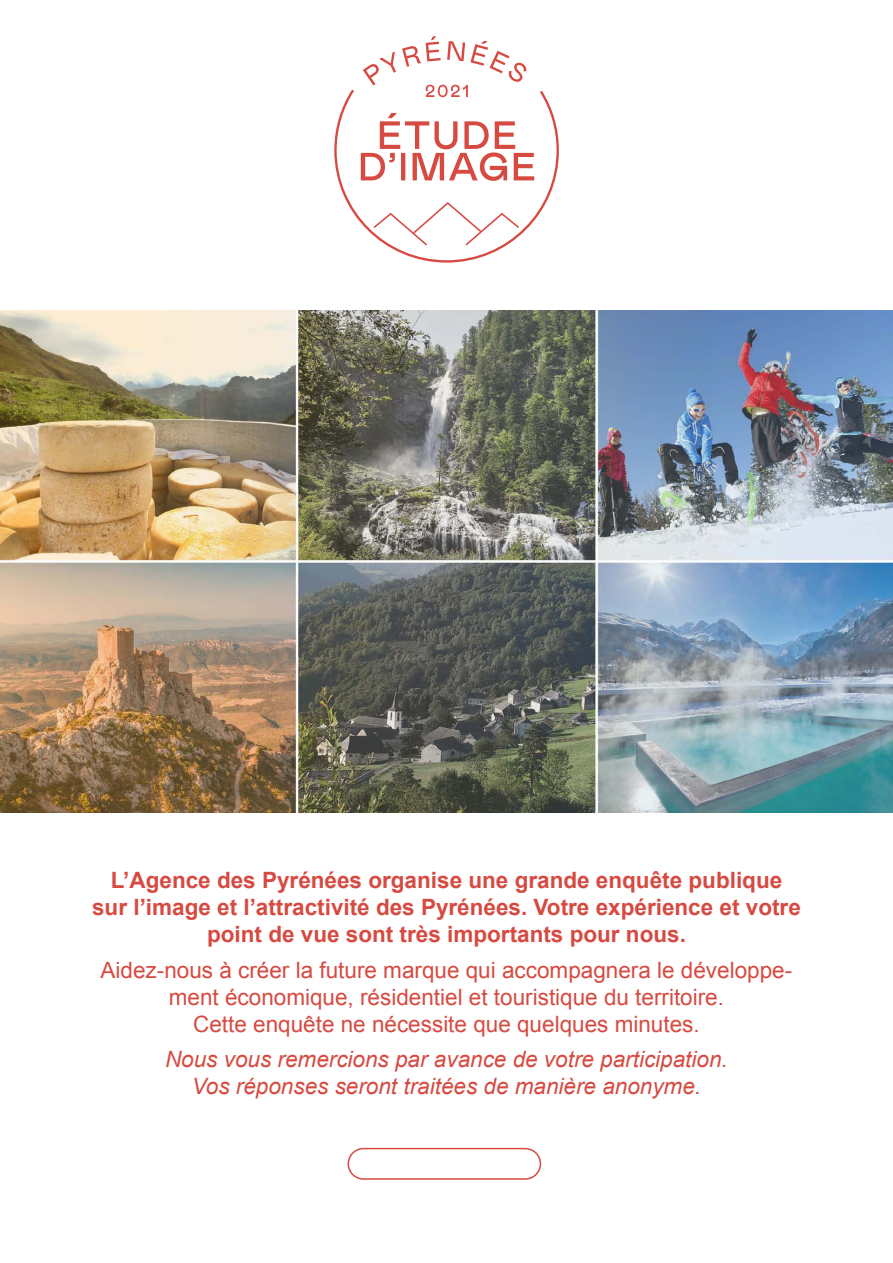
<style>
.page{position:relative;width:893px;height:1263px;background:#fff}
.page>*{position:absolute;margin:0;border:0;box-sizing:border-box;transform-origin:0 0}
.t1{font:22.5px/27px "Arial";color:#d64a41;text-align:center}
.t2{font:700 22.5px/27px "Arial";color:#d64a41;text-align:center}
.t3{font:italic 22.5px/27px "Arial";color:#d64a41;text-align:center}
</style>
<div class="page">
<img style="left:0;top:311px;width:893px;height:501px">
<svg style="left:334px;top:36px;width:225px;height:227px"></svg>
<div style="left:348px;top:1148px;width:193px;height:32px;border:2px solid #d64a41;border-radius:15px"></div>
<p class="t2" style="left:92px;top:867px;width:710px">L’Agence des Pyrénées organise une grande enquête publique sur l’image et l’attractivité des Pyrénées. Votre expérience et votre point de vue sont très importants pour nous.</p>
<p class="t1" style="left:101px;top:956px;width:693px">Aidez-nous à créer la future marque qui accompagnera le développe&shy;ment économique, résidentiel et touristique du territoire.<br>Cette enquête ne nécessite que quelques minutes.</p>
<p class="t3" style="left:165px;top:1046px;width:564px">Nous vous remercions par avance de votre participation.<br>Vos réponses seront traitées de manière anonyme.</p>
</div>
